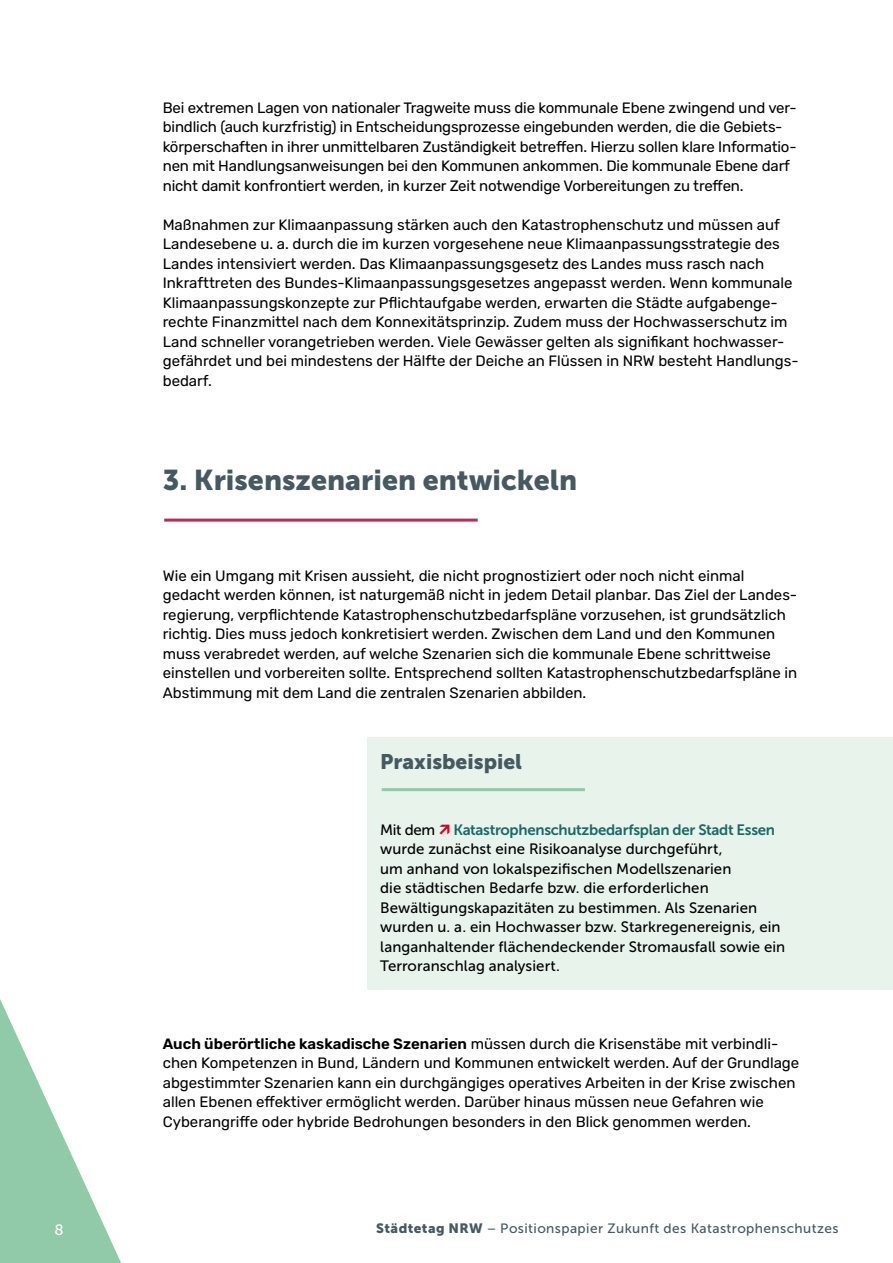
<style>
.page{position:relative;width:893px;height:1263px;background:#fff}
.page>*{position:absolute;margin:0;border:0;box-sizing:border-box;transform-origin:0 0}
.t1{font:28.5px "Museo Sans 900";color:#465961}
.t2{font:21px "Museo Sans 900";color:#465961}
.t3{font:15px/19.5px "Rubik";color:#000}
.t4{font:15px/19.5px "Museo Sans 500";letter-spacing:.005em;color:#000}
.t5{font:15px "Museo Sans 700";letter-spacing:-.02em;color:#1a6a66}
.t6{font:15px "Museo Sans 500";color:#fff}
.t7{font:13.5px "Museo Sans 500";letter-spacing:.03em;color:#465961}
.s1{font-family:"Museo Sans 500";color:#000}
.s2{font-weight:600}
.s3{font-family:"Museo Sans 900"}
</style>
<div class="page">
<svg style="left:0;top:999px;width:121px;height:264px"></svg>
<hr style="left:164px;top:519px;width:314px;height:3px;background:#bb2c54">
<div style="left:367px;top:737px;width:526px;height:253px;background:#e7f3eb"></div>
<hr style="left:382px;top:788px;width:203px;height:3px;background:#90caa8">
<p class="t3" style="left:163px;top:98px;width:635px">Bei extremen Lagen von nationaler Tragweite muss die kommunale Ebene zwingend und ver&shy;bindlich (auch kurzfristig) in Entscheidungsprozesse eingebunden werden, die die Gebiets&shy;körperschaften in ihrer unmittelbaren Zuständigkeit betreffen. Hierzu sollen klare Informatio&shy;nen mit Handlungsanweisungen bei den Kommunen ankommen. Die kommunale Ebene darf nicht damit konfrontiert werden, in kurzer Zeit notwendige Vorbereitungen zu treffen.</p>
<p class="t3" style="left:163px;top:215px;width:637px">Maßnahmen zur Klimaanpassung stärken auch den Katastrophenschutz und müssen auf Landesebene u. a. durch die im kurzen vorgesehene neue Klimaanpassungsstrategie des Landes intensiviert werden. Das Klimaanpassungsgesetz des Landes muss rasch nach Inkrafttreten des Bundes-Klimaanpassungsgesetzes angepasst werden. Wenn kommunale Klimaanpassungskonzepte zur Pflichtaufgabe werden, erwarten die Städte aufgabenge&shy;rechte Finanzmittel nach dem Konnexitätsprinzip. Zudem muss der Hochwasserschutz im Land schneller vorangetrieben werden. Viele Gewässer gelten als signifikant hochwasser&shy;gefährdet und bei mindestens der Hälfte der Deiche an Flüssen in NRW besteht Handlungs&shy;bedarf.</p>
<h1 class="t1" style="left:163px;top:463px;width:416px">3. Krisenszenarien entwickeln</h1>
<p class="t3" style="left:163px;top:566px;width:636px">Wie ein Umgang mit Krisen aussieht, die nicht prognostiziert oder noch nicht einmal gedacht werden können, ist naturgemäß nicht in jedem Detail planbar. Das Ziel der Landes&shy;regierung, verpflichtende Katastrophenschutzbedarfspläne vorzusehen, ist grundsätzlich richtig. Dies muss jedoch konkretisiert werden. Zwischen dem Land und den Kommunen muss verabredet werden, auf welche Szenarien sich die kommunale Ebene schrittweise einstellen und vorbereiten sollte. Entsprechend sollten Katastrophenschutzbedarfspläne in Abstimmung mit dem Land die zentralen Szenarien abbilden.</p>
<h2 class="t2" style="left:380px;top:750px;width:143px">Praxisbeispiel</h2>
<p class="t5" style="left:380px;top:821px;width:396px"><span class="s1">Mit dem</span> Katastrophenschutzbedarfsplan der Stadt Essen</p>
<p class="t4" style="left:380px;top:839px;width:407px">wurde zunächst eine Risikoanalyse durchgeführt,<br>um anhand von lokalspezifischen Modellszenarien<br>die städtischen Bedarfe bzw. die erforderlichen Bewältigungskapazitäten zu bestimmen. Als Szenarien wurden u. a. ein Hochwasser bzw. Starkregenereignis, ein langanhaltender flächendeckender Stromausfall sowie ein Terroranschlag analysiert.</p>
<p class="t3" style="left:163px;top:1034px;width:638px"><span class="s2">Auch überörtliche kaskadische Szenarien</span> müssen durch die Krisenstäbe mit verbindli&shy;chen Kompetenzen in Bund, Ländern und Kommunen entwickelt werden. Auf der Grundlage abgestimmter Szenarien kann ein durchgängiges operatives Arbeiten in der Krise zwischen allen Ebenen effektiver ermöglicht werden. Darüber hinaus müssen neue Gefahren wie Cyberangriffe oder hybride Bedrohungen besonders in den Blick genommen werden.</p>
<p class="t6" style="left:55px;top:1221px;width:11px">8</p>
<p class="t7" style="left:376px;top:1221px;width:464px"><span class="s3">Städtetag NRW</span> – Positionspapier Zukunft des Katastrophenschutzes</p>
</div>
